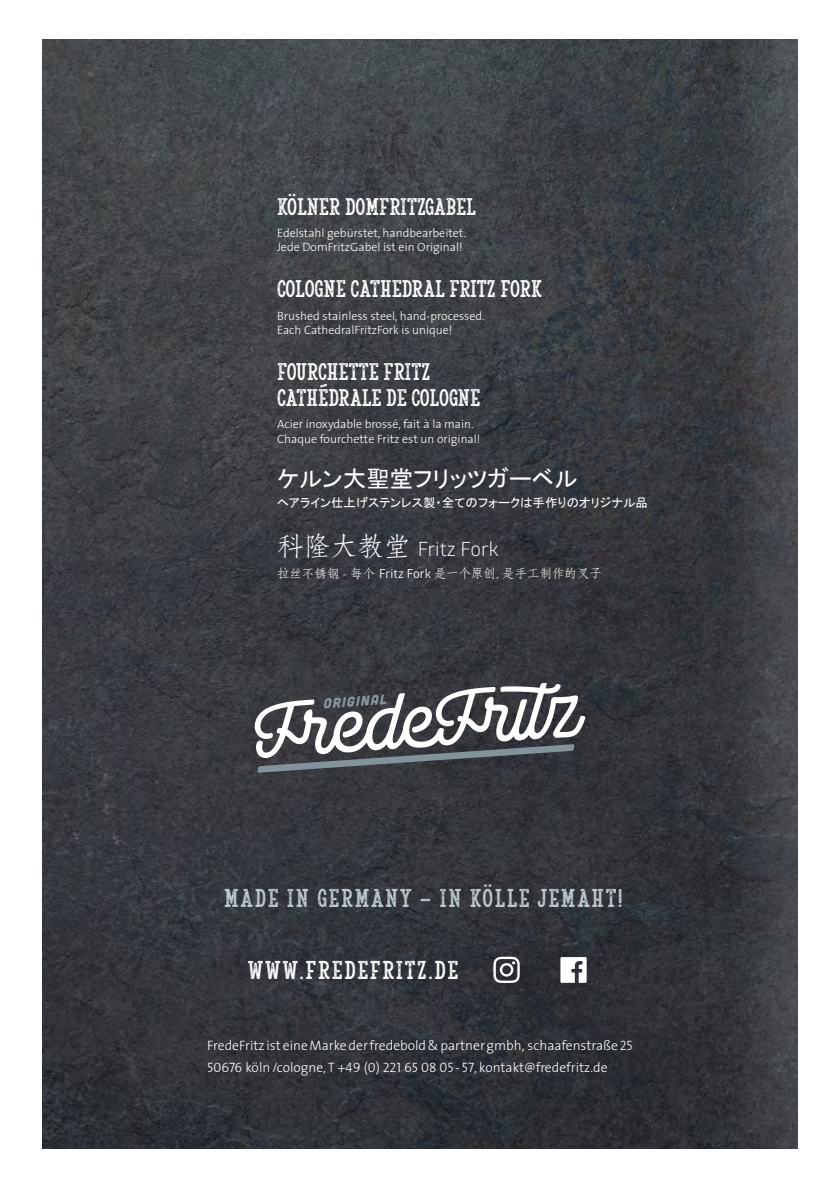
<style>
.page{position:relative;width:840px;height:1191px;background:#fff}
.page>*{position:absolute;margin:0;border:0;box-sizing:border-box;transform-origin:0 0}
.t1{font:41.6px "Camper Print Serif 1";letter-spacing:.04em;color:#bfc9d0}
.t2{font:41.6px "Camper Print Serif 1";letter-spacing:.04em;color:#fff}
.t3{font:38.6px "Camper Print Serif 1";color:#fff}
.t4{font:23.6px "MS P Gothic";color:#fff}
.t5{font:19.6px "Glober";color:#fff}
.t6{font:300 13.6px/22px "The Sans";color:#fff}
.t7{font:12.4px "MS P Gothic";color:#fff}
.t8{font:12.4px "Adobe Fangsong Std";color:#fff}
.t9{font:300 12px/14.4px "The Sans";color:#fff}
.s1{font-family:"Adobe Fangsong Std";font-size:26.6px}
.s2{font-family:"Glober"}
.s3{font-family:"The Sans Light Caps";font-weight:400}
</style>
<div class="page">
<img style="left:43px;top:40px;width:683px;height:1108px">
<svg style="left:251px;top:682px;width:334px;height:91px"></svg>
<svg style="left:560px;top:957px;width:26px;height:25px"></svg>
<svg style="left:493px;top:956px;width:26px;height:27px"></svg>
<svg style="left:726px;top:39px;width:72px;height:1110px;background:#3f4146"></svg>
<h2 class="t3" style="left:277px;top:191px;width:200px">Kölner DomFritzGabel</h2>
<p class="t9" style="left:277px;top:225px;width:190px">Edelstahl gebürstet, handbearbeitet.<br>Jede DomFritzGabel ist ein Original!</p>
<h2 class="t3" style="left:277px;top:274px;width:266px">Cologne Cathedral FRITZ fork</h2>
<p class="t9" style="left:277px;top:308px;width:209px">Brushed stainless steel, hand-processed.<br>Each CathedralFritzFork is unique!</p>
<h2 class="t3" style="left:277px;top:357px;width:155px">Fourchette Fritz</h2>
<h2 class="t3" style="left:277px;top:383px;width:204px">Cathédrale de Cologne</h2>
<p class="t9" style="left:277px;top:417px;width:205px">Acier inoxydable brossé, fait à la main.<br>Chaque fourchette Fritz est un original!</p>
<h3 class="t4" style="left:277px;top:467px;width:302px">ケルン大聖堂フリッツガーベル</h3>
<p class="t7" style="left:277px;top:496px;width:372px">ヘアライン仕上げステンレス製・全てのフォークは手作りのオリジナル品</p>
<h3 class="t5" style="left:277px;top:535px;width:223px"><span class="s1">科隆大教堂</span> Fritz Fork</h3>
<p class="t8" style="left:277px;top:566px;width:326px">拉丝不锈钢 - 每个 <span class="s2">Fritz Fork</span> 是一个原创, 是手工制作的叉子</p>
<h1 class="t1" style="left:224px;top:881px;width:400px">Made in Germany – in Kölle jemaht!</h1>
<h1 class="t2" style="left:247px;top:954px;width:212px">www.fredefritz.de</h1>
<p class="t6" style="left:207px;top:1033px;width:427px">FredeFritz ist eine Marke der fredebold &amp; partner gmbh, schaafenstraße <span class="s3">25<br>50676</span> köln/cologne, T +<span class="s3">49 (0) 221 65 08 05 - 57</span>, kontakt@fredefritz.de</p>
</div>
